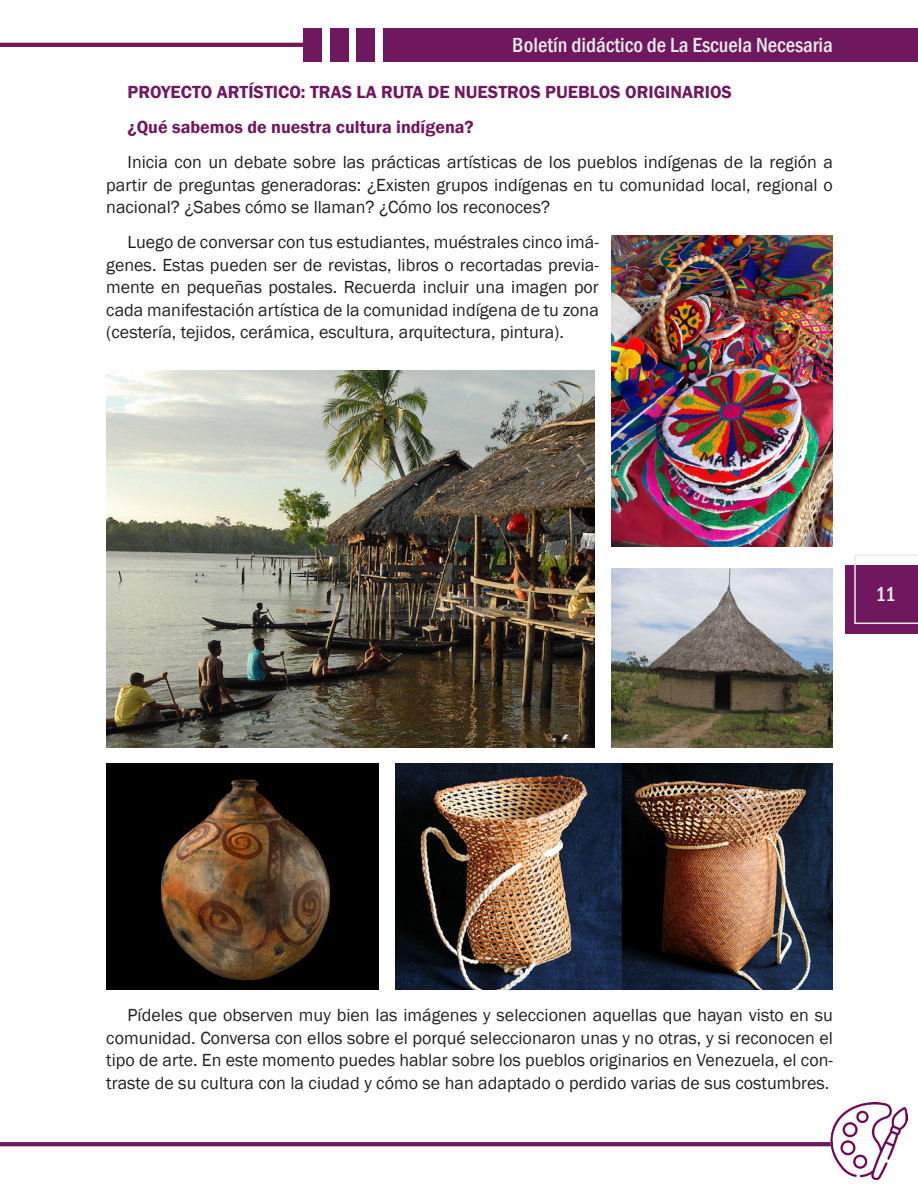
<style>
.page{position:relative;width:918px;height:1188px;background:#fff}
.page>*{position:absolute;margin:0;border:0;box-sizing:border-box;transform-origin:0 0}
.t1{font:500 condensed 21px "Franklin Gothic";color:#eaece6}
.t2{font:18px/22.5px "Franklin Gothic";color:#231f20;text-align:justify}
.t3{font:600 18px "Franklin Gothic";color:#6f1860}
</style>
<div class="page">
<hr style="left:0;top:43px;width:304px;height:4px;background:#6f1860">
<div style="left:845px;top:565px;width:73px;height:69px;background:#6f1860"></div>
<svg style="left:854px;top:555px;width:64px;height:69px"></svg>
<div style="left:383px;top:28px;width:535px;height:33px;background:#6f1860"></div>
<div style="left:357px;top:28px;width:18px;height:33px;background:#6f1860"></div>
<div style="left:330px;top:28px;width:18px;height:33px;background:#6f1860"></div>
<div style="left:304px;top:28px;width:18px;height:33px;background:#6f1860"></div>
<svg style="left:0;top:1142px;width:831px;height:4px;background:#711c62"></svg>
<img style="left:831px;top:1103px;width:77px;height:77px">
<img style="left:612px;top:235px;width:221px;height:311px">
<img style="left:612px;top:568px;width:221px;height:179px">
<img style="left:106px;top:370px;width:489px;height:377px">
<img style="left:396px;top:764px;width:437px;height:225px">
<img style="left:106px;top:764px;width:273px;height:225px">
<p class="t1" style="left:512px;top:31px;width:322px">Boletín didáctico de La Escuela Necesaria</p>
<p class="t3" style="left:128px;top:81px;width:606px">PROYECTO ARTÍSTICO: TRAS LA RUTA DE NUESTROS PUEBLOS ORIGINARIOS</p>
<p class="t3" style="left:128px;top:116px;width:348px">¿Qué sabemos de nuestra cultura indígena?</p>
<p class="t2" style="left:106px;top:151px;width:728px;text-indent:21px">Inicia con un debate sobre las prácticas artísticas de los pueblos indígenas de la región a partir de preguntas generadoras: ¿Existen grupos indígenas en tu comunidad local, regional o nacional? ¿Sabes cómo se llaman? ¿Cómo los reconoces?</p>
<p class="t2" style="left:106px;top:232px;width:494px;text-indent:21px">Luego de conversar con tus estudiantes, muéstrales cinco imá&shy;genes. Estas pueden ser de revistas, libros o recortadas previa&shy;mente en pequeñas postales. Recuerda incluir una imagen por cada manifestación artística de la comunidad indígena de tu zona (cestería, tejidos, cerámica, escultura, arquitectura, pintura).</p>
<p class="t1" style="left:876px;top:581px;width:22px">11</p>
<p class="t2" style="left:106px;top:1004px;width:728px;text-indent:21px">Pídeles que observen muy bien las imágenes y seleccionen aquellas que hayan visto en su comunidad. Conversa con ellos sobre el porqué seleccionaron unas y no otras, y si reconocen el tipo de arte. En este momento puedes hablar sobre los pueblos originarios en Venezuela, el con&shy;traste de su cultura con la ciudad y cómo se han adaptado o perdido varias de sus costumbres.</p>
</div>
